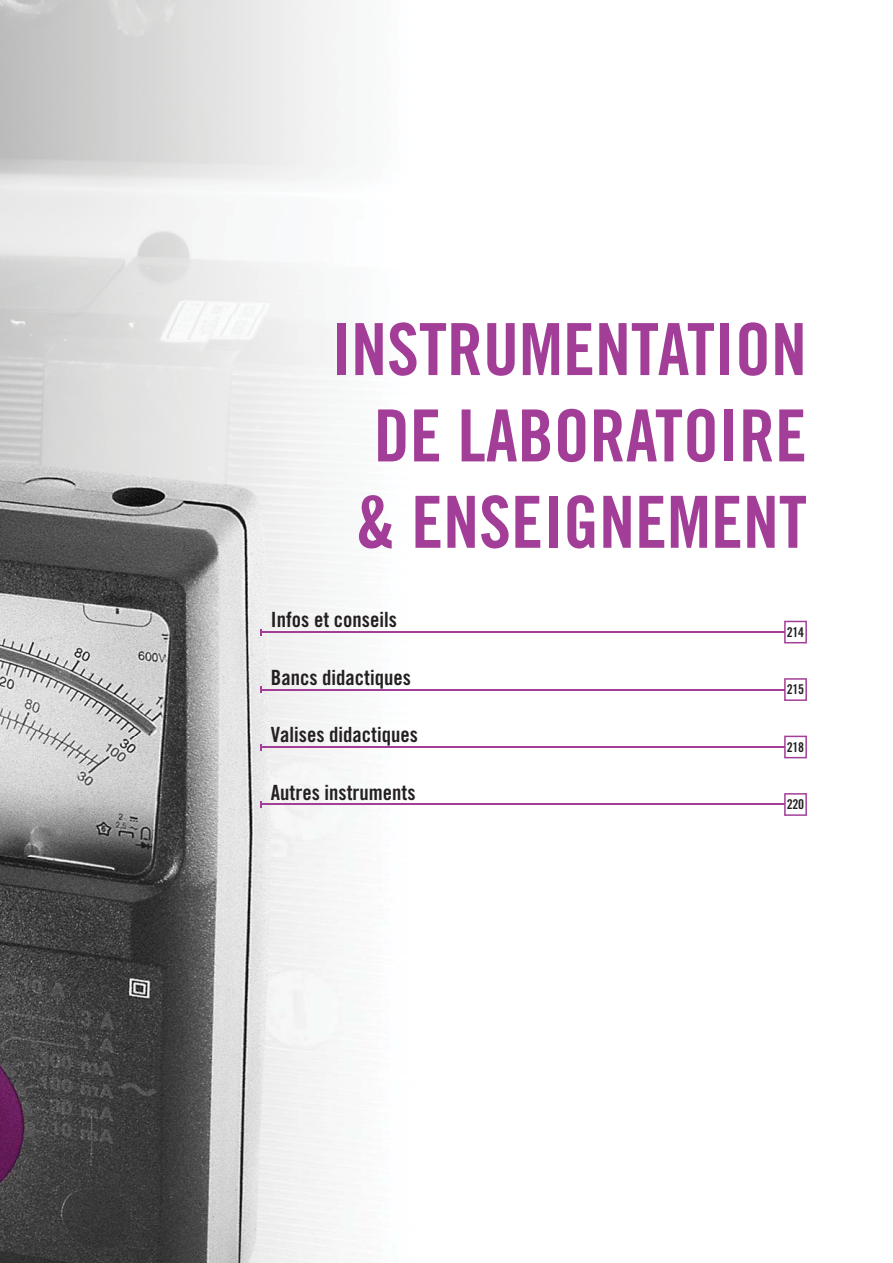
<style>
.page{position:relative;width:893px;height:1263px;background:#fff}
.page>*{position:absolute;margin:0;border:0;box-sizing:border-box;transform-origin:0 0}
.t1{font:72px/86.4px "Trade Gothic LT Std Bd Cn 20";color:#a23e97;text-align:center}
.t2{font:21px "Trade Gothic LT Std Bd Cn 20";color:#231f20}
.t3{font:13.5px "Trade Gothic LT Std Bd Cn 20";letter-spacing:-.03em;color:#231f20}
</style>
<div class="page">
<img style="left:0;top:0;width:735px;height:736px">
<img style="left:0;top:736px;width:737px;height:527px">
<hr style="left:261px;top:631px;width:523px;height:2px;background:#a23e97">
<svg style="left:784px;top:621px;width:23px;height:22px"></svg>
<hr style="left:261px;top:689px;width:523px;height:1px;background:#a23e97">
<svg style="left:260px;top:686px;width:2px;height:7px"></svg>
<svg style="left:784px;top:678px;width:23px;height:23px"></svg>
<hr style="left:261px;top:746px;width:523px;height:2px;background:#a23e97">
<svg style="left:784px;top:736px;width:23px;height:22px"></svg>
<hr style="left:261px;top:804px;width:523px;height:1px;background:#a23e97">
<svg style="left:260px;top:801px;width:2px;height:7px"></svg>
<svg style="left:784px;top:793px;width:23px;height:23px"></svg>
<h1 class="t1" style="left:331px;top:312px;width:477px">INSTRUMENTATION<br>DE LABORATOIRE &amp; ENSEIGNEMENT</h1>
<p class="t2" style="left:271px;top:612px;width:127px">Infos et conseils</p>
<p class="t2" style="left:271px;top:670px;width:141px">Bancs didactiques</p>
<p class="t2" style="left:271px;top:727px;width:148px">Valises didactiques</p>
<p class="t2" style="left:271px;top:785px;width:146px">Autres instruments</p>
<p class="t3" style="left:787px;top:627px;width:19px">214</p>
<p class="t3" style="left:787px;top:685px;width:19px">215</p>
<p class="t3" style="left:787px;top:742px;width:19px">218</p>
<p class="t3" style="left:787px;top:800px;width:19px">220</p>
</div>
